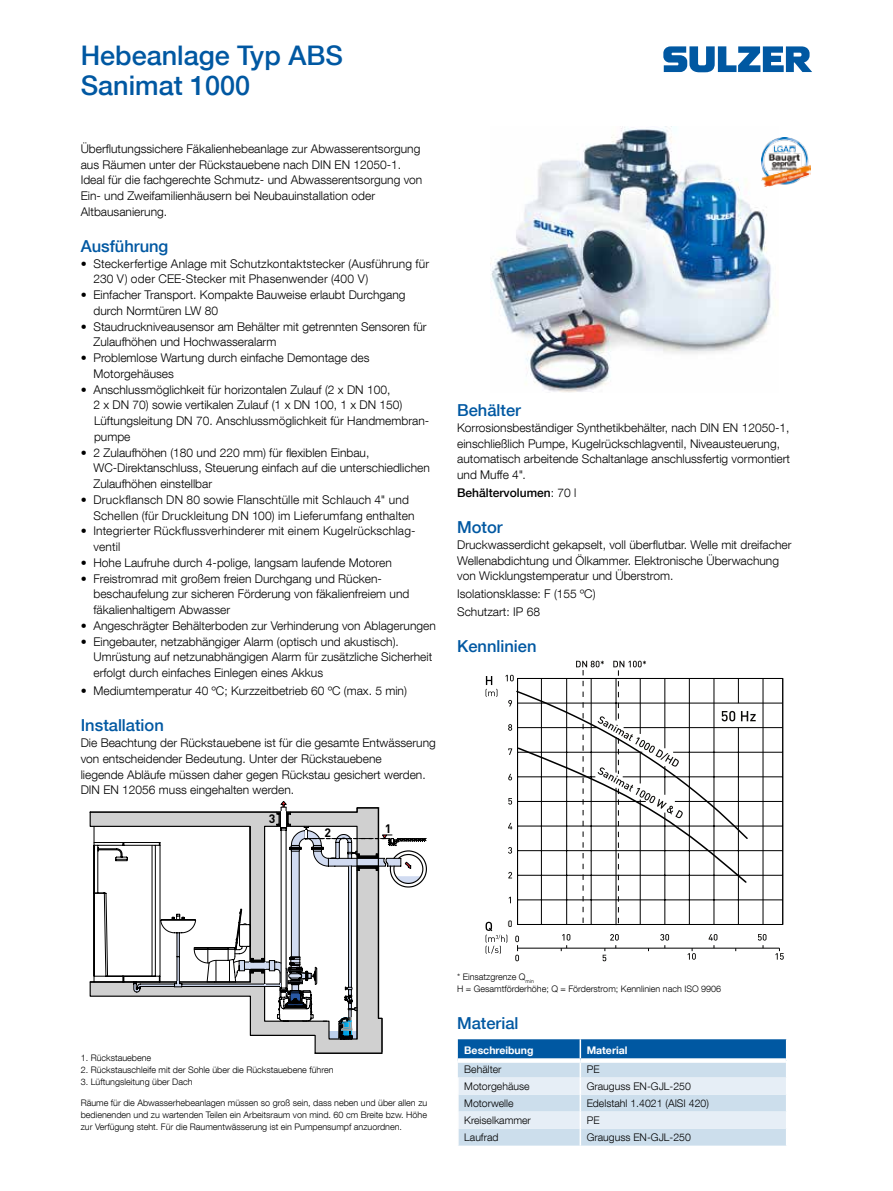
<style>
.page{position:relative;width:893px;height:1191px;background:#fff}
.page>*{position:absolute;margin:0;border:0;box-sizing:border-box;transform-origin:0 0}
.t1{font:500 27px/30px "Helvetica Neue LT Com";color:#0058a2}
.t2{font:500 16.5px "Helvetica Neue LT Com";color:#0058a2}
.t3{font:700 12.15px "DIN";color:#000}
.t4{font:300 12px/15.8px "Helvetica Neue LT Com";color:#000}
.t5{font:500 12px "Helvetica Neue LT Com";color:#000}
.t6{font:300 10.5px "Helvetica Neue LT Com";color:#000}
.t7{font:700 10.5px "Helvetica Neue LT Com";color:#fff}
.t8{font:500 9.15px "DIN";color:#0d0c0a}
.t9{font:300 9px/12px "Helvetica Neue LT Com";color:#000;text-align:justify}
.s1{font-weight:300}
</style>
<div class="page">
<svg style="left:663px;top:46px;width:149px;height:26px"></svg>
<img style="left:491px;top:126px;width:280px;height:267px">
<svg style="left:457px;top:1039px;width:330px;height:106px;background:#b3cde3"></svg>
<img style="left:761px;top:137px;width:49px;height:49px">
<hr style="left:315px;top:1053px;width:67px;height:1px;background:#000">
<svg style="left:90px;top:801px;width:337px;height:251px"></svg>
<svg style="left:766px;top:702px;width:17px;height:246px"></svg>
<hr style="left:692px;top:948px;width:87px;height:1px;background:#000">
<hr style="left:624px;top:727px;width:159px;height:1px;background:#000">
<hr style="left:518px;top:703px;width:265px;height:1px;background:#000">
<hr style="left:518px;top:678px;width:265px;height:1px;background:#000">
<hr style="left:782px;top:678px;width:1px;height:246px;background:#000">
<svg style="left:775px;top:948px;width:9px;height:11px"></svg>
<svg style="left:486px;top:660px;width:280px;height:301px"></svg>
<h1 class="t1" style="left:81px;top:40px;width:264px">Hebeanlage Typ ABS<br>Sanimat 1000</h1>
<p class="t4" style="left:81px;top:140px;width:343px">Überflutungssichere Fäkalienhebeanlage zur Abwasserentsorgung aus Räumen unter der Rückstauebene nach DIN EN 12050-1.<br>Ideal für die fachgerechte Schmutz- und Abwasserentsorgung von Ein- und Zweifamilienhäusern bei Neubauinstallation oder Altbausanierung.</p>
<h2 class="t2" style="left:81px;top:236px;width:89px">Ausführung</h2>
<p class="t4" style="left:93px;top:255px;width:337px;text-indent:-13px">• Steckerfertige Anlage mit Schutzkontaktstecker (Ausführung für<br>230 V) oder CEE-Stecker mit Phasenwender (400 V)</p>
<p class="t4" style="left:93px;top:287px;width:314px;text-indent:-13px">• Einfacher Transport. Kompakte Bauweise erlaubt Durchgang durch Normtüren LW 80</p>
<p class="t4" style="left:93px;top:318px;width:335px;text-indent:-13px">• Staudruckniveausensor am Behälter mit getrennten Sensoren für<br>Zulaufhöhen und Hochwasseralarm</p>
<p class="t4" style="left:93px;top:350px;width:278px;text-indent:-13px">• Problemlose Wartung durch einfache Demontage des<br>Motorgehäuses</p>
<p class="t4" style="left:93px;top:381px;width:337px;text-indent:-13px">• Anschlussmöglichkeit für horizontalen Zulauf (2 x DN 100,<br>2 x DN 70) sowie vertikalen Zulauf (1 x DN 100, 1 x DN 150)<br>Lüftungsleitung DN 70. Anschlussmöglichkeit für Handmembran&shy;pumpe</p>
<p class="t4" style="left:93px;top:444px;width:338px;text-indent:-13px">• 2 Zulaufhöhen (180 und 220 mm) für flexiblen Einbau,<br>WC-Direktanschluss, Steuerung einfach auf die unterschiedlichen<br>Zulaufhöhen einstellbar</p>
<p class="t4" style="left:93px;top:491px;width:323px;text-indent:-13px">• Druckflansch DN 80 sowie Flanschtülle mit Schlauch 4" und<br>Schellen (für Druckleitung DN 100) im Lieferumfang enthalten</p>
<p class="t4" style="left:93px;top:523px;width:324px;text-indent:-13px">• Integrierter Rückflussverhinderer mit einem Kugelrückschlag&shy;ventil</p>
<p class="t4" style="left:81px;top:554px;width:313px">• Hohe Laufruhe durch 4-polige, langsam laufende Motoren</p>
<p class="t4" style="left:93px;top:570px;width:317px;text-indent:-13px">• Freistromrad mit großem freien Durchgang und Rücken&shy;beschaufelung zur sicheren Förderung von fäkalienfreiem und fäkalienhaltigem Abwasser</p>
<p class="t4" style="left:81px;top:617px;width:357px">• Angeschrägter Behälterboden zur Verhinderung von Ablagerungen</p>
<p class="t4" style="left:93px;top:633px;width:340px;text-indent:-13px">• Eingebauter, netzabhängiger Alarm (optisch und akustisch).<br>Umrüstung auf netzunabhängigen Alarm für zusätzliche Sicherheit erfolgt durch einfaches Einlegen eines Akkus</p>
<p class="t4" style="left:81px;top:683px;width:328px">• Mediumtemperatur 40 ºC; Kurzzeitbetrieb 60 ºC (max. 5 min)</p>
<h2 class="t2" style="left:81px;top:715px;width:85px">Installation</h2>
<p class="t4" style="left:81px;top:734px;width:357px">Die Beachtung der Rückstauebene ist für die gesamte Entwässerung von entscheidender Bedeutung. Unter der Rückstauebene<br>liegende Abläufe müssen daher gegen Rückstau gesichert werden.<br>DIN EN 12056 muss eingehalten werden.</p>
<p class="t3" style="left:269px;top:810px;width:8px">3</p>
<p class="t3" style="left:325px;top:824px;width:8px">2</p>
<p class="t3" style="left:385px;top:821px;width:8px">1</p>
<h2 class="t2" style="left:457px;top:400px;width:65px">Behälter</h2>
<p class="t4" style="left:457px;top:419px;width:334px">Korrosionsbeständiger Synthetikbehälter, nach DIN EN 12050-1, einschließlich Pumpe, Kugelrückschlagventil, Niveausteuerung, automatisch arbeitende Schaltanlage anschlussfertig vormontiert und Muffe 4".</p>
<p class="t5" style="left:457px;top:485px;width:121px">Behältervolumen<span class="s1">: 70 l</span></p>
<h2 class="t2" style="left:457px;top:517px;width:47px">Motor</h2>
<p class="t4" style="left:457px;top:536px;width:336px">Druckwasserdicht gekapselt, voll überflutbar. Welle mit dreifacher<br>Wellenabdichtung und Ölkammer. Elektronische Überwachung von Wicklungstemperatur und Überstrom.</p>
<p class="t4" style="left:457px;top:585px;width:140px;line-height:18px">Isolationsklasse: F (155 ºC)<br>Schutzart: IP 68</p>
<h2 class="t2" style="left:457px;top:636px;width:81px">Kennlinien</h2>
<p class="t9" style="left:81px;top:1051px;width:72px">1. Rückstauebene</p>
<p class="t9" style="left:81px;top:1063px;width:254px">2. Rückstauschleife mit der Sohle über die Rückstauebene führen</p>
<p class="t9" style="left:81px;top:1075px;width:113px">3. Lüftungsleitung über Dach</p>
<p class="t9" style="left:81px;top:1096px;width:348px">Räume für die Abwasserhebeanlagen müssen so groß sein, dass neben und über allen zu bedienenden und zu wartenden Teilen ein Arbeitsraum von mind. 60 cm Breite bzw. Höhe zur Verfügung steht. Für die Raumentwässerung ist ein Pumpensumpf anzuordnen.</p>
<p class="t8" style="left:508px;top:918px;width:6px">0</p>
<p class="t9" style="left:457px;top:970px;width:266px">* Einsatzgrenze Q<sub>min<br></sub>H = Gesamtförderhöhe; Q = Förderstrom; Kennlinien nach ISO 9906</p>
<h2 class="t2" style="left:457px;top:1013px;width:63px">Material</h2>
<p class="t7" style="left:464px;top:1043px;width:71px">Beschreibung</p>
<p class="t7" style="left:587px;top:1043px;width:42px">Material</p>
<p class="t6" style="left:464px;top:1062px;width:39px">Behälter</p>
<p class="t6" style="left:587px;top:1062px;width:14px">PE</p>
<p class="t6" style="left:464px;top:1079px;width:67px">Motorgehäuse</p>
<p class="t6" style="left:587px;top:1079px;width:106px">Grauguss EN-GJL-250</p>
<p class="t6" style="left:464px;top:1096px;width:51px">Motorwelle</p>
<p class="t6" style="left:587px;top:1096px;width:124px">Edelstahl 1.4021 (AISI 420)</p>
<p class="t6" style="left:464px;top:1113px;width:68px">Kreiselkammer</p>
<p class="t6" style="left:587px;top:1113px;width:14px">PE</p>
<p class="t6" style="left:464px;top:1130px;width:36px">Laufrad</p>
<p class="t6" style="left:587px;top:1130px;width:106px">Grauguss EN-GJL-250</p>
</div>
